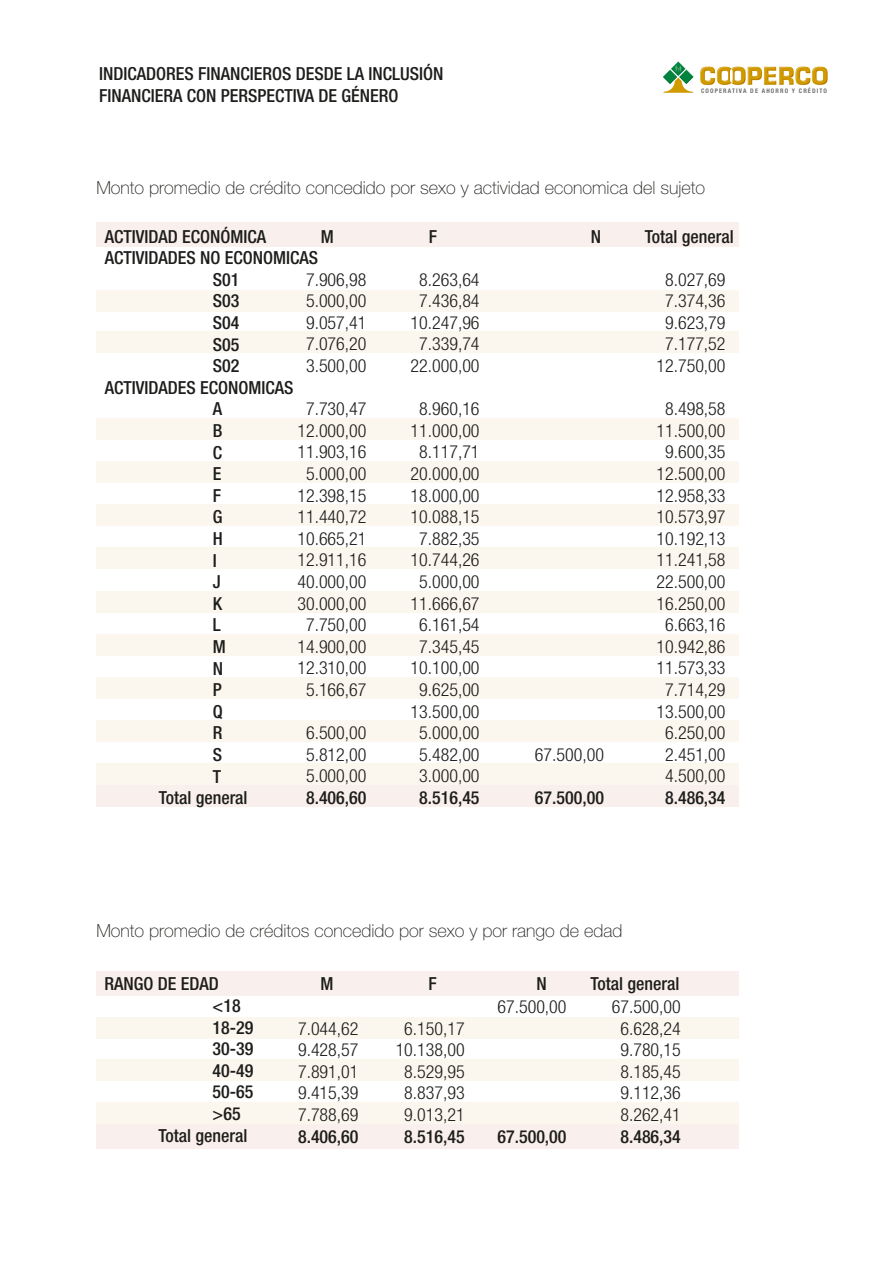
<style>
.page{position:relative;width:893px;height:1263px;background:#fff}
.page>*{position:absolute;margin:0;border:0;box-sizing:border-box;transform-origin:0 0}
.t1{font:300 condensed 18px/21.6px "Helvetica Neue LT Std";color:#1d1d1b;text-align:center}
.t2{font:500 condensed 18px/21.6px "Helvetica Neue LT Std";color:#1d1d1b}
.t3{font:100 18px "Helvetica Neue LT Std";color:#1d1d1b}
.t4{font:700 condensed 6.3px "Helvetica Neue LT Std";letter-spacing:.18em;color:#706f6f}
</style>
<div class="page">
<div style="left:96px;top:290px;width:643px;height:21px;background:#fbf7ee"></div>
<div style="left:96px;top:331px;width:643px;height:22px;background:#fbf7ee"></div>
<div style="left:96px;top:418px;width:643px;height:22px;background:#fbf7ee"></div>
<div style="left:96px;top:461px;width:643px;height:22px;background:#fbf7ee"></div>
<div style="left:96px;top:504px;width:643px;height:22px;background:#fbf7ee"></div>
<div style="left:96px;top:547px;width:643px;height:22px;background:#fbf7ee"></div>
<div style="left:96px;top:590px;width:643px;height:22px;background:#fbf7ee"></div>
<div style="left:96px;top:634px;width:643px;height:22px;background:#fbf7ee"></div>
<div style="left:96px;top:677px;width:643px;height:22px;background:#fbf7ee"></div>
<div style="left:96px;top:720px;width:643px;height:22px;background:#fbf7ee"></div>
<div style="left:96px;top:763px;width:643px;height:22px;background:#fbf7ee"></div>
<div style="left:96px;top:785px;width:643px;height:22px;background:#f9f0ed"></div>
<div style="left:96px;top:222px;width:643px;height:25px;background:#f9f0ed"></div>
<div style="left:96px;top:1017px;width:643px;height:22px;background:#fbf7ee"></div>
<div style="left:96px;top:1059px;width:643px;height:22px;background:#fbf7ee"></div>
<div style="left:96px;top:1102px;width:643px;height:22px;background:#fbf7ee"></div>
<div style="left:96px;top:971px;width:643px;height:25px;background:#f9f0ed"></div>
<div style="left:96px;top:1124px;width:643px;height:24px;background:#f9f0ed"></div>
<svg style="left:700px;top:67px;width:128px;height:18px"></svg>
<svg style="left:663px;top:61px;width:30px;height:32px"></svg>
<p class="t2" style="left:99px;top:63px;width:346px">INDICADORES FINANCIEROS DESDE LA INCLUSIÓN<br>FINANCIERA CON PERSPECTIVA DE GÉNERO</p>
<p class="t4" style="left:701px;top:87px;width:127px">COOPERATIVA DE AHORRO Y CRÉDITO</p>
<p class="t3" style="left:96px;top:177px;width:610px">Monto promedio de crédito concedido por sexo y actividad economica del sujeto</p>
<p class="t2" style="left:105px;top:225px;width:163px">ACTIVIDAD ECONÓMICA</p>
<p class="t2" style="left:321px;top:225px;width:14px">M</p>
<p class="t2" style="left:429px;top:225px;width:10px">F</p>
<p class="t2" style="left:591px;top:225px;width:12px">N</p>
<p class="t2" style="left:645px;top:225px;width:90px">Total general</p>
<p class="t2" style="left:105px;top:247px;width:215px">ACTIVIDADES NO ECONOMICAS</p>
<p class="t2" style="left:213px;top:268px;width:28px">S01</p>
<p class="t2" style="left:213px;top:290px;width:28px">S03</p>
<p class="t2" style="left:213px;top:312px;width:28px">S04</p>
<p class="t2" style="left:213px;top:333px;width:28px">S05</p>
<p class="t2" style="left:213px;top:355px;width:28px">S02</p>
<p class="t2" style="left:105px;top:376px;width:190px">ACTIVIDADES ECONOMICAS</p>
<p class="t2" style="left:213px;top:398px;width:11px">A</p>
<p class="t2" style="left:213px;top:420px;width:11px">B</p>
<p class="t2" style="left:213px;top:441px;width:11px">C</p>
<p class="t2" style="left:213px;top:463px;width:10px">E</p>
<p class="t2" style="left:213px;top:484px;width:10px">F</p>
<p class="t2" style="left:213px;top:506px;width:11px">G</p>
<p class="t2" style="left:213px;top:528px;width:12px">H</p>
<p class="t2" style="left:213px;top:549px;width:5px">I</p>
<p class="t2" style="left:213px;top:571px;width:9px">J</p>
<p class="t2" style="left:213px;top:592px;width:11px">K</p>
<p class="t2" style="left:213px;top:614px;width:9px">L</p>
<p class="t2" style="left:213px;top:636px;width:14px">M</p>
<p class="t2" style="left:213px;top:657px;width:12px">N</p>
<p class="t2" style="left:213px;top:679px;width:10px">P</p>
<p class="t2" style="left:213px;top:700px;width:12px">Q</p>
<p class="t2" style="left:213px;top:722px;width:11px">R</p>
<p class="t2" style="left:213px;top:744px;width:11px">S</p>
<p class="t2" style="left:213px;top:765px;width:10px">T</p>
<p class="t2" style="left:159px;top:787px;width:90px">Total general</p>
<p class="t1" style="left:306px;top:268px;width:62px;text-align:justify">7.906,98<br>5.000,00<br>9.057,41<br>7.076,20<br>3.500,00</p>
<p class="t1" style="left:297px;top:398px;width:71px">7.730,47<br>12.000,00<br>11.903,16<br>5.000,00<br>12.398,15<br>11.440,72<br>10.665,21<br>12.911,16<br>40.000,00<br>30.000,00<br>7.750,00<br>14.900,00<br>12.310,00<br>5.166,67</p>
<p class="t1" style="left:306px;top:722px;width:62px;text-align:justify">6.500,00<br>5.812,00<br>5.000,00</p>
<p class="t2" style="left:306px;top:787px;width:62px">8.406,60</p>
<p class="t1" style="left:410px;top:268px;width:71px">8.263,64<br>7.436,84<br>10.247,96<br>7.339,74<br>22.000,00</p>
<p class="t1" style="left:410px;top:398px;width:71px">8.960,16<br>11.000,00<br>8.117,71<br>20.000,00<br>18.000,00<br>10.088,15<br>7.882,35<br>10.744,26<br>5.000,00<br>11.666,67<br>6.161,54<br>7.345,45<br>10.100,00<br>9.625,00<br>13.500,00<br>5.000,00<br>5.482,00<br>3.000,00</p>
<p class="t2" style="left:419px;top:787px;width:62px">8.516,45</p>
<p class="t1" style="left:656px;top:268px;width:71px">8.027,69<br>7.374,36<br>9.623,79<br>7.177,52<br>12.750,00</p>
<p class="t1" style="left:656px;top:398px;width:71px">8.498,58<br>11.500,00<br>9.600,35<br>12.500,00<br>12.958,33<br>10.573,97<br>10.192,13<br>11.241,58<br>22.500,00<br>16.250,00<br>6.663,16<br>10.942,86<br>11.573,33<br>7.714,29<br>13.500,00<br>6.250,00<br>2.451,00<br>4.500,00</p>
<p class="t2" style="left:665px;top:787px;width:62px">8.486,34</p>
<p class="t1" style="left:535px;top:743px;width:71px">67.500,00</p>
<p class="t2" style="left:535px;top:787px;width:71px">67.500,00</p>
<p class="t3" style="left:96px;top:920px;width:528px">Monto promedio de créditos concedido por sexo y por rango de edad</p>
<p class="t2" style="left:105px;top:973px;width:116px">RANGO DE EDAD</p>
<p class="t2" style="left:321px;top:973px;width:14px">M</p>
<p class="t2" style="left:429px;top:973px;width:10px">F</p>
<p class="t2" style="left:537px;top:973px;width:12px">N</p>
<p class="t2" style="left:591px;top:973px;width:90px">Total general</p>
<p class="t2" style="left:213px;top:994px;width:30px">&lt;18</p>
<p class="t2" style="left:213px;top:1016px;width:42px">18-29</p>
<p class="t2" style="left:213px;top:1038px;width:42px">30-39</p>
<p class="t2" style="left:213px;top:1059px;width:42px">40-49</p>
<p class="t2" style="left:213px;top:1081px;width:42px">50-65</p>
<p class="t2" style="left:213px;top:1102px;width:30px">&gt;65</p>
<p class="t2" style="left:159px;top:1124px;width:90px">Total general</p>
<p class="t1" style="left:497px;top:996px;width:71px">67.500,00</p>
<p class="t1" style="left:612px;top:996px;width:71px">67.500,00<br>6.628,24<br>9.780,15<br>8.185,45<br>9.112,36<br>8.262,41</p>
<p class="t2" style="left:620px;top:1125px;width:62px">8.486,34</p>
<p class="t1" style="left:298px;top:1017px;width:62px;text-align:justify">7.044,62<br>9.428,57<br>7.891,01<br>9.415,39<br>7.788,69</p>
<p class="t2" style="left:298px;top:1125px;width:62px">8.406,60</p>
<p class="t1" style="left:396px;top:1017px;width:71px">6.150,17<br>10.138,00<br>8.529,95<br>8.837,93<br>9.013,21</p>
<p class="t2" style="left:404px;top:1125px;width:62px">8.516,45</p>
<p class="t2" style="left:497px;top:1125px;width:71px">67.500,00</p>
</div>
